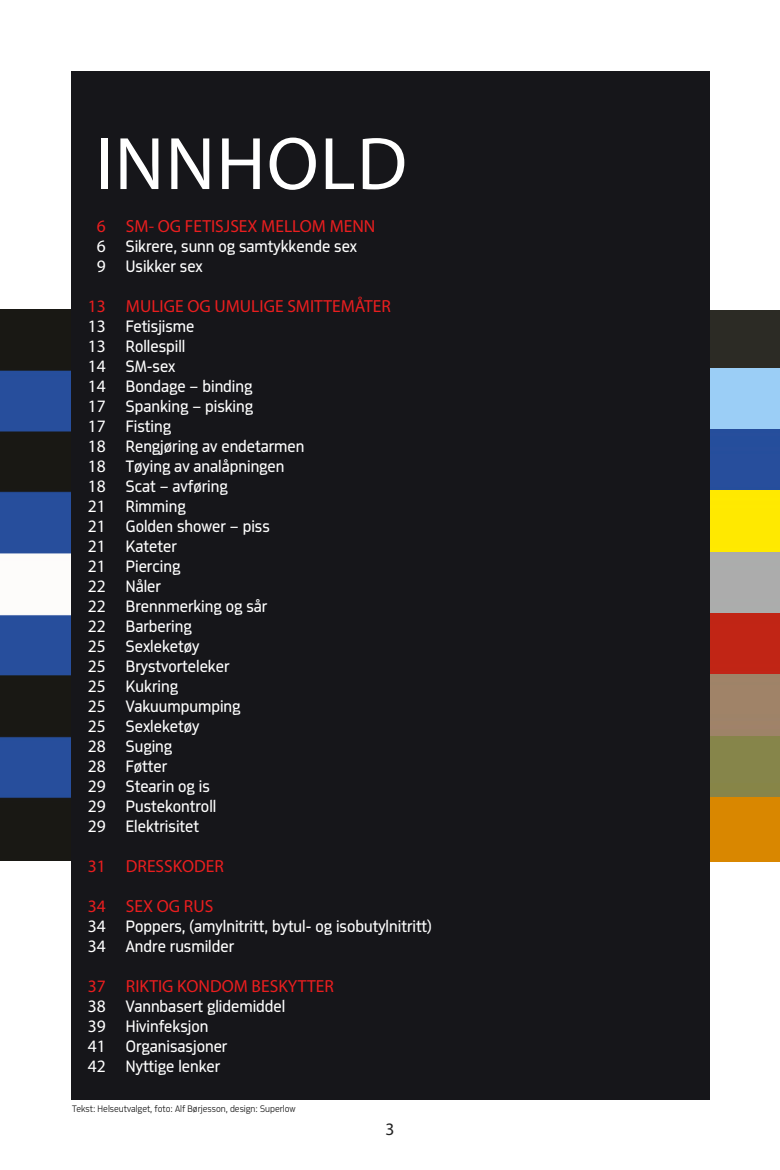
<style>
.page{position:relative;width:780px;height:1170px;background:#fff}
.page>*{position:absolute;margin:0;border:0;box-sizing:border-box;transform-origin:0 0}
.t1{font:75px "Myriad Pro";letter-spacing:.02em;color:#fff}
.t2{font:17.5px/20px "Metroflex Uni";color:#fff}
.t3{font:17.5px "Myriad Pro";color:#ea1e1f}
.t4{font:17.5px "Myriad Pro";color:#212121}
.t5{font:300 10px "Metroflex Uni";color:#212121}
.s1{font-family:"Myriad Pro"}
</style>
<div class="page">
<img style="left:709px;top:310px;width:71px;height:551px">
<img style="left:0;top:310px;width:71px;height:550px">
<div style="left:71px;top:71px;width:638px;height:1027px;background:#16161a"></div>
<h1 class="t1" style="left:95px;top:118px;width:313px">INNHOLD</h1>
<p class="t3" style="left:97px;top:215px;width:280px">6 SM- OG FETISJSEX MELLOM MENN</p>
<p class="t2" style="left:97px;top:235px;width:262px"><span class="s1">6</span> Sikrere, sunn og samtykkende sex<br><span class="s1">9</span> Usikker sex</p>
<p class="t3" style="left:88px;top:295px;width:304px">13 MULIGE OG UMULIGE SMITTEMÅTER</p>
<p class="t2" style="left:88px;top:315px;width:218px"><span class="s1">13</span> Fetisjisme<br><span class="s1">13</span> Rollespill<br><span class="s1">14</span> SM-sex<br><span class="s1">14</span> Bondage – binding<br><span class="s1">17</span> Spanking – pisking<br><span class="s1">17</span> Fisting<br><span class="s1">18</span> Rengjøring av endetarmen<br><span class="s1">18</span> Tøying av analåpningen<br><span class="s1">18</span> Scat – avføring<br><span class="s1">21</span> Rimming<br><span class="s1">21</span> Golden shower – piss<br><span class="s1">21</span> Kateter<br><span class="s1">21</span> Piercing<br><span class="s1">22</span> Nåler<br><span class="s1">22</span> Brennmerking og sår<br><span class="s1">22</span> Barbering<br><span class="s1">25</span> Sexleketøy<br><span class="s1">25</span> Brystvorteleker<br><span class="s1">25</span> Kukring<br><span class="s1">25</span> Vakuumpumping<br><span class="s1">25</span> Sexleketøy<br><span class="s1">28</span> Suging<br><span class="s1">28</span> Føtter<br><span class="s1">29</span> Stearin og is<br><span class="s1">29</span> Pustekontroll<br><span class="s1">29</span> Elektrisitet</p>
<p class="t3" style="left:88px;top:855px;width:137px">31 DRESSKODER</p>
<p class="t3" style="left:88px;top:895px;width:127px">34 SEX OG RUS</p>
<p class="t2" style="left:88px;top:915px;width:345px"><span class="s1">34</span> Poppers, (amylnitritt, bytul- og isobutylnitritt)<br><span class="s1">34</span> Andre rusmilder</p>
<p class="t3" style="left:88px;top:975px;width:247px">37 RIKTIG KONDOM BESKYTTER</p>
<p class="t2" style="left:88px;top:995px;width:199px"><span class="s1">38</span> Vannbasert glidemiddel<br><span class="s1">39</span> Hivinfeksjon<br><span class="s1">41</span> Organisasjoner<br><span class="s1">42</span> Nyttige lenker</p>
<p class="t5" style="left:72px;top:1102px;width:225px">Tekst: Helseutvalget, foto: Alf Børjesson, design: Superlow</p>
<p class="t4" style="left:385px;top:1117px;width:10px">3</p>
</div>
